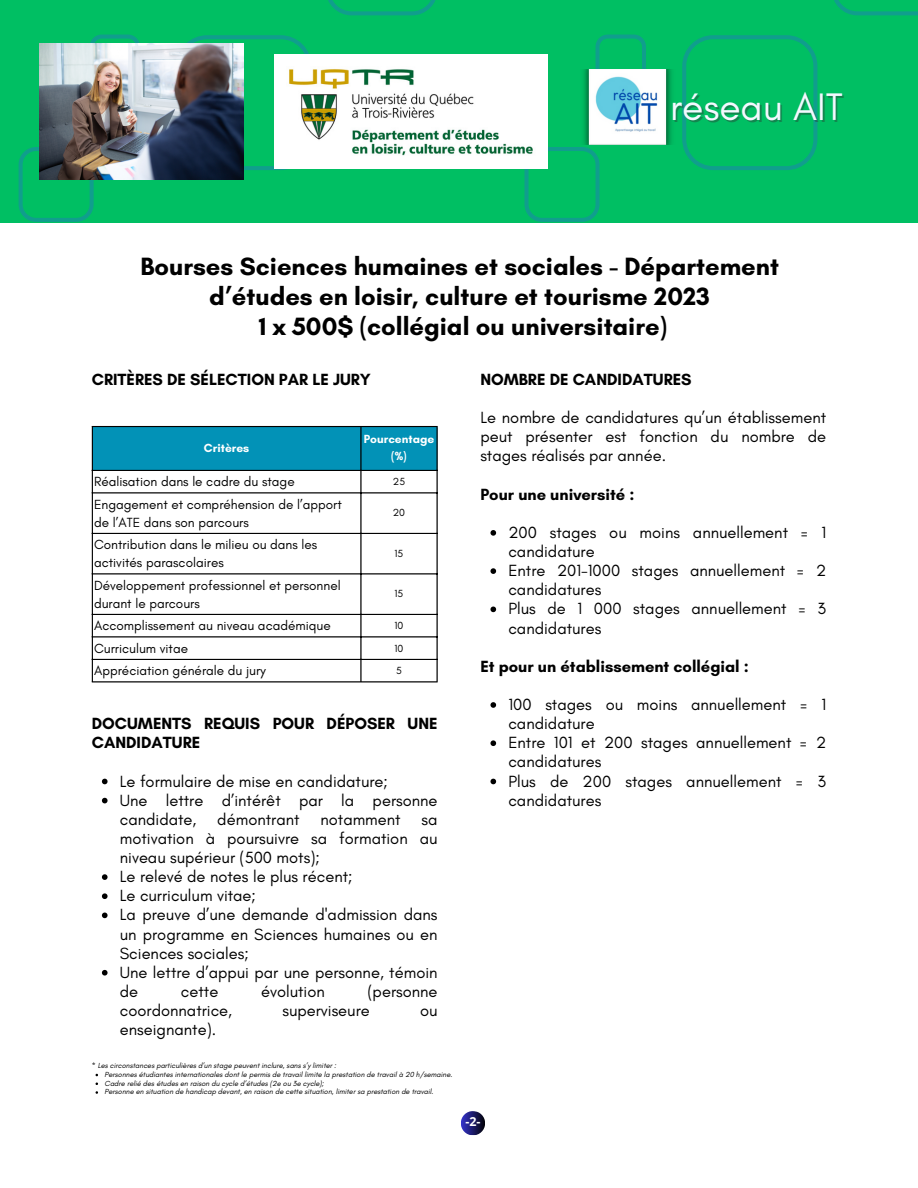
<style>
.page{position:relative;width:918px;height:1188px;background:#fff}
.page>*{position:absolute;margin:0;border:0;box-sizing:border-box;transform-origin:0 0}
.t1{font:39px "Glacial Indifference";color:#f4f8ff}
.t2{font:700 25.5px/30.3px "Glacial Indifference";color:#000;text-align:center}
.t3{font:16.5px/19.2px "Glacial Indifference";color:#000}
.t4{font:700 16.5px/19.2px "Glacial Indifference";color:#000}
.t5{font:13.5px/18.3px "Glacial Indifference";color:#000}
.t6{font:700 12.45px "Open Sans";color:#fff}
.t7{font:700 12px "Glacial Indifference";color:#fff}
.t8{font:10.5px "Glacial Indifference";color:#000}
.t9{font:italic 7.5px "Glacial Indifference";color:#000}
</style>
<div class="page">
<svg style="left:461px;top:1111px;width:24px;height:25px"></svg>
<div style="left:0;top:0;width:918px;height:223px;background:#00bf63"></div>
<svg style="left:682px;top:35px;width:135px;height:135px"></svg>
<svg style="left:834px;top:0;width:84px;height:15px"></svg>
<svg style="left:596px;top:35px;width:50px;height:35px"></svg>
<svg style="left:525px;top:147px;width:75px;height:75px"></svg>
<svg style="left:187px;top:35px;width:125px;height:135px"></svg>
<svg style="left:328px;top:0;width:108px;height:15px"></svg>
<svg style="left:90px;top:35px;width:50px;height:8px"></svg>
<svg style="left:19px;top:147px;width:75px;height:75px"></svg>
<img style="left:583px;top:70px;width:89px;height:74px">
<img style="left:275px;top:55px;width:272px;height:113px">
<img style="left:39px;top:43px;width:204px;height:136px">
<svg style="left:490px;top:530px;width:6px;height:6px"></svg>
<svg style="left:490px;top:568px;width:6px;height:6px"></svg>
<svg style="left:490px;top:607px;width:6px;height:5px"></svg>
<svg style="left:490px;top:702px;width:6px;height:6px"></svg>
<svg style="left:490px;top:740px;width:6px;height:6px"></svg>
<svg style="left:490px;top:779px;width:6px;height:5px"></svg>
<svg style="left:102px;top:779px;width:6px;height:5px"></svg>
<svg style="left:102px;top:798px;width:6px;height:5px"></svg>
<svg style="left:102px;top:874px;width:6px;height:6px"></svg>
<svg style="left:102px;top:893px;width:6px;height:6px"></svg>
<svg style="left:102px;top:913px;width:6px;height:5px"></svg>
<svg style="left:102px;top:970px;width:6px;height:6px"></svg>
<div style="left:93px;top:427px;width:344px;height:43px;background:#0292b7"></div>
<hr style="left:92px;top:427px;width:1px;height:254px;background:#000">
<hr style="left:360px;top:427px;width:2px;height:254px;background:#000">
<hr style="left:437px;top:427px;width:1px;height:254px;background:#000">
<hr style="left:92px;top:426px;width:346px;height:1px;background:#000">
<hr style="left:92px;top:470px;width:346px;height:1px;background:#000">
<hr style="left:92px;top:492px;width:346px;height:1px;background:#000">
<hr style="left:92px;top:533px;width:346px;height:1px;background:#000">
<hr style="left:92px;top:573px;width:346px;height:1px;background:#000">
<hr style="left:92px;top:614px;width:346px;height:1px;background:#000">
<hr style="left:92px;top:636px;width:346px;height:1px;background:#000">
<hr style="left:92px;top:659px;width:346px;height:1px;background:#000">
<hr style="left:92px;top:681px;width:346px;height:1px;background:#000">
<p class="t1" style="left:670px;top:83px;width:174px">réseau AIT</p>
<p class="t2" style="left:140px;top:251px;width:640px">Bourses Sciences humaines et sociales - Département d’études en loisir, culture et tourisme 2023<br>1 x 500$ (collégial ou universitaire)</p>
<p class="t4" style="left:92px;top:370px;width:281px">CRITÈRES DE SÉLECTION PAR LE JURY</p>
<p class="t7" style="left:204px;top:440px;width:47px">Critères</p>
<p class="t7" style="left:364px;top:432px;width:72px">Pourcentage</p>
<p class="t7" style="left:391px;top:448px;width:17px">(%)</p>
<p class="t5" style="left:94px;top:472px;width:202px">Réalisation dans le cadre du stage</p>
<p class="t8" style="left:393px;top:475px;width:14px">25</p>
<p class="t5" style="left:94px;top:495px;width:249px">Engagement et compréhension de l’apport de l’ATE dans son parcours</p>
<p class="t8" style="left:393px;top:507px;width:14px">20</p>
<p class="t5" style="left:94px;top:535px;width:225px">Contribution dans le milieu ou dans les activités parascolaires</p>
<p class="t8" style="left:395px;top:547px;width:10px">15</p>
<p class="t5" style="left:94px;top:576px;width:248px">Développement professionnel et personnel durant le parcours</p>
<p class="t8" style="left:395px;top:588px;width:10px">15</p>
<p class="t5" style="left:94px;top:616px;width:238px">Accomplissement au niveau académique</p>
<p class="t8" style="left:395px;top:619px;width:10px">10</p>
<p class="t5" style="left:94px;top:639px;width:96px">Curriculum vitae</p>
<p class="t8" style="left:395px;top:642px;width:10px">10</p>
<p class="t5" style="left:94px;top:661px;width:173px">Appréciation générale du jury</p>
<p class="t8" style="left:396px;top:664px;width:7px">5</p>
<p class="t4" style="left:92px;top:714px;width:347px">DOCUMENTS REQUIS POUR DÉPOSER UNE<br>CANDIDATURE</p>
<p class="t3" style="left:120px;top:771px;width:319px">Le formulaire de mise en candidature;<br>Une lettre d’intérêt par la personne candidate,</p>
<p class="t3" style="left:217px;top:809px;width:84px">démontrant</p>
<p class="t3" style="left:320px;top:809px;width:82px">notamment</p>
<p class="t3" style="left:120px;top:809px;width:319px;text-indent:302px">sa motivation à poursuivre sa formation au niveau supérieur (500 mots);<br>Le relevé de notes le plus récent;<br>Le curriculum vitae;<br>La preuve d’une demande d'admission dans un programme en Sciences humaines ou en<br>Sciences sociales;<br>Une lettre d’appui par une personne, témoin de</p>
<p class="t3" style="left:181px;top:982px;width:39px">cette</p>
<p class="t3" style="left:261px;top:982px;width:65px">évolution</p>
<p class="t3" style="left:368px;top:982px;width:72px">(personne</p>
<p class="t3" style="left:120px;top:1001px;width:114px">coordonnatrice,</p>
<p class="t3" style="left:282px;top:1001px;width:89px">superviseure</p>
<p class="t3" style="left:420px;top:1001px;width:19px">ou</p>
<p class="t3" style="left:120px;top:1020px;width:98px">enseignante).</p>
<h2 class="t9" style="left:92px;top:1061px;width:246px">* Les circonstances particulières d’un stage peuvent inclure, sans s’y limiter :</h2>
<p class="t9" style="left:105px;top:1070px;width:350px">Personnes étudiantes internationales dont le permis de travail limite la prestation de travail à 20 h/semaine.</p>
<p class="t9" style="left:105px;top:1079px;width:221px">Cadre relié des études en raison du cycle d’études (2e ou 3e cycle);</p>
<p class="t9" style="left:105px;top:1087px;width:331px">Personne en situation de handicap devant, en raison de cette situation, limiter sa prestation de travail.</p>
<p class="t4" style="left:480px;top:370px;width:213px">NOMBRE DE CANDIDATURES</p>
<p class="t3" style="left:480px;top:408px;width:347px;text-align:justify">Le nombre de candidatures qu’un établissement peut présenter est fonction du nombre de stages réalisés par année.</p>
<p class="t4" style="left:480px;top:484px;width:156px">Pour une université :</p>
<p class="t3" style="left:508px;top:523px;width:319px">200 stages ou moins annuellement = 1 candidature<br>Entre 201-1000 stages annuellement = 2 candidatures<br>Plus de 1 000 stages annuellement = 3 candidatures</p>
<p class="t4" style="left:480px;top:656px;width:270px">Et pour un établissement collégial :</p>
<p class="t3" style="left:508px;top:695px;width:319px">100 stages ou moins annuellement = 1 candidature<br>Entre 101 et 200 stages annuellement = 2 candidatures<br>Plus de 200 stages annuellement = 3 candidatures</p>
<p class="t6" style="left:465px;top:1113px;width:17px">-2-</p>
</div>
